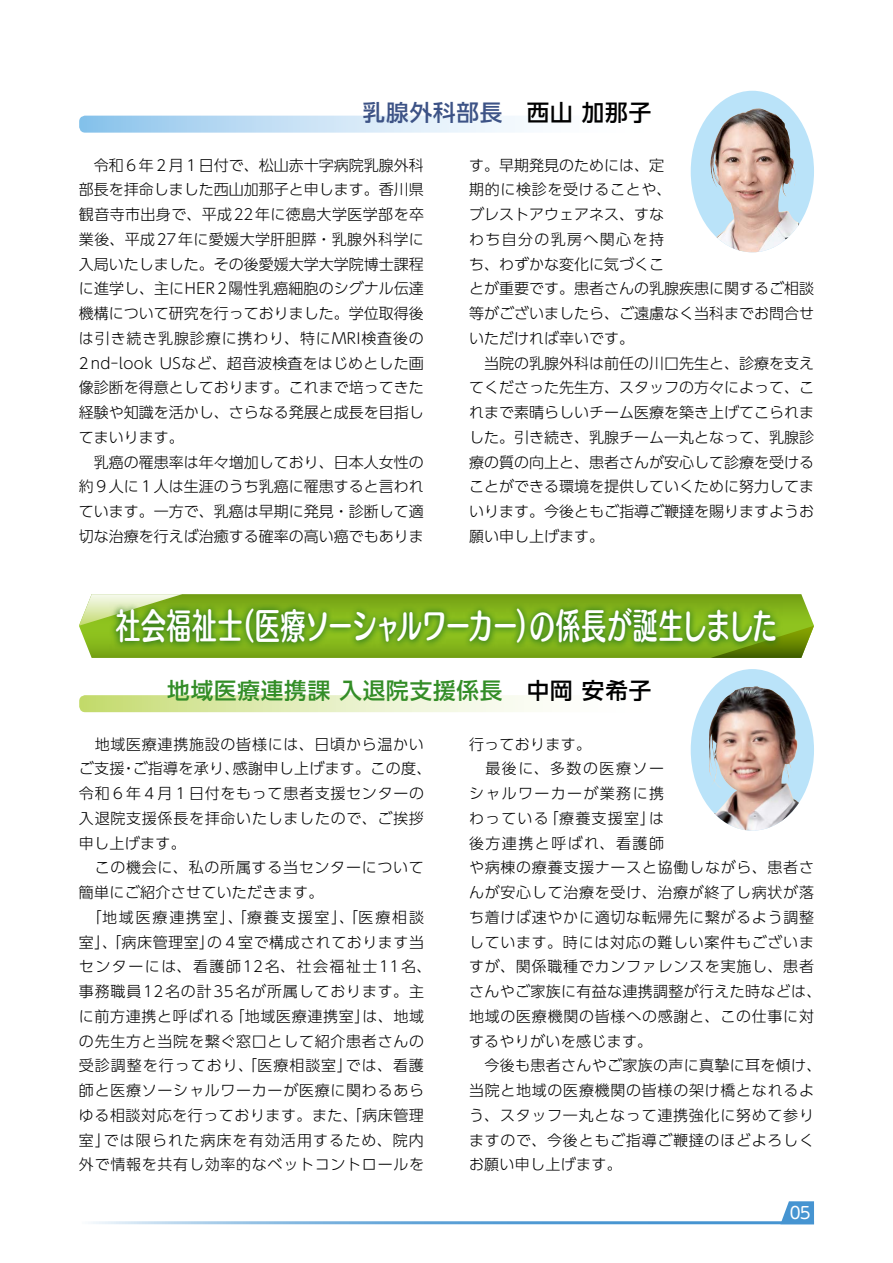
<style>
.page{position:relative;width:893px;height:1263px;background:#fff}
.page>*{position:absolute;margin:0;border:0;box-sizing:border-box;transform-origin:0 0}
.t1{font:35.25px "Humming Pro B";letter-spacing:-.01em;color:#fff;scale:.7 1}
.t2{font:500 22.5px "UD Shin Go Pro";letter-spacing:.04em;color:#338d27}
.t3{font:500 22.5px "UD Shin Go Pro";letter-spacing:.04em;color:#3d5386}
.t4{font:16.5px "UD Shin M Go Pro";color:#fff}
.t5{font:300 15px/24.8px "UD Shin Go Pro";letter-spacing:.05em;color:#000}
.t6{font:300 15px/24.8px "UD Shin Go Pro";color:#000}
.s1{color:#000}
</style>
<div class="page">
<div style="left:691px;top:91px;width:123px;height:161px;background:#bae3f9;border-radius:50%"></div>
<img style="left:710px;top:108px;width:89px;height:144px">
<svg style="left:79px;top:116px;width:448px;height:17px;background:#c6e1f5"></svg>
<div style="left:691px;top:669px;width:123px;height:162px;background:#bae3f9;border-radius:50%"></div>
<img style="left:709px;top:686px;width:90px;height:145px">
<svg style="left:79px;top:594px;width:735px;height:64px;background:#7eaa20"></svg>
<svg style="left:79px;top:594px;width:103px;height:32px;background:#d9e8b1"></svg>
<svg style="left:711px;top:626px;width:103px;height:32px;background:#759324"></svg>
<svg style="left:109px;top:602px;width:674px;height:48px;background:#68a21c"></svg>
<svg style="left:79px;top:695px;width:464px;height:17px;background:#e2edbb"></svg>
<svg style="left:781px;top:1201px;width:33px;height:20px"></svg>
<hr style="left:81px;top:1221px;width:733px;height:3px;background:#4694d1">
<h2 class="t3" style="left:363px;top:94px;width:290px">乳腺外科部長 <span class="s1">西山 加那子</span></h2>
<p class="t6" style="left:79px;top:152px;width:347px">　令和６年２月１日付で、松山赤十字病院乳腺外科部長を拝命しました西山加那子と申します。香川県観音寺市出身で、平成22年に徳島大学医学部を卒業後、平成27年に愛媛大学肝胆膵・乳腺外科学に入局いたしました。その後愛媛大学大学院博士課程に進学し、主にHER2陽性乳癌細胞のシグナル伝達機構について研究を行っておりました。学位取得後は引き続き乳腺診療に携わり、特にMRI検査後の<br>2nd-look USなど、超音波検査をはじめとした画像診断を得意としております。これまで培ってきた経験や知識を活かし、さらなる発展と成長を目指してまいります。<br>　乳癌の罹患率は年々増加しており、日本人女性の約９人に１人は生涯のうち乳癌に罹患すると言われています。一方で、乳癌は早期に発見・診断して適切な治療を行えば治癒する確率の高い癌でもありま</p>
<p class="t6" style="left:469px;top:152px;width:347px">す。早期発見のためには、定<br>期的に検診を受けることや、<br>ブレストアウェアネス、すな<br>わち自分の乳房へ関心を持<br>ち、わずかな変化に気づくこ<br>とが重要です。患者さんの乳腺疾患に関するご相談等がございましたら、ご遠慮なく当科までお問合せいただければ幸いです。<br>　当院の乳腺外科は前任の川口先生と、診療を支えてくださった先生方、スタッフの方々によって、これまで素晴らしいチーム医療を築き上げてこられました。引き続き、乳腺チーム一丸となって、乳腺診療の質の向上と、患者さんが安心して診療を受けることができる環境を提供していくために努力してまいります。今後ともご指導ご鞭撻を賜りますようお願い申し上げます。</p>
<h1 class="t1" style="left:116px;top:597px;width:947px">社会福祉士（医療ソーシャルワーカー）の係長が誕生しました</h1>
<h2 class="t2" style="left:167px;top:673px;width:485px">地域医療連携課 入退院支援係長 <span class="s1">中岡 安希子</span></h2>
<p class="t5" style="left:79px;top:731px;width:354px">　地域医療連携施設の皆様には、日頃から温かいご支援・ご指導を承り、感謝申し上げます。この度、令和６年４月１日付をもって患者支援センターの入退院支援係長を拝命いたしましたので、ご挨拶申し上げます。<br>　この機会に、私の所属する当センターについて簡単にご紹介させていただきます。<br>　「地域医療連携室」、「療養支援室」、「医療相談室」、「病床管理室」の４室で構成されております当センターには、看護師12名、社会福祉士11名、事務職員12名の計35名が所属しております。主に前方連携と呼ばれる「地域医療連携室」は、地域の先生方と当院を繋ぐ窓口として紹介患者さんの受診調整を行っており、「医療相談室」では、看護師と医療ソーシャルワーカーが医療に関わるあらゆる相談対応を行っております。また、「病床管理室」では限られた病床を有効活用するため、院内外で情報を共有し効率的なベットコントロールを</p>
<p class="t5" style="left:469px;top:731px;width:354px">行っております。<br>　最後に、多数の医療ソー<br>シャルワーカーが業務に携<br>わっている「療養支援室」は<br>後方連携と呼ばれ、看護師<br>や病棟の療養支援ナースと協働しながら、患者さんが安心して治療を受け、治療が終了し病状が落ち着けば速やかに適切な転帰先に繋がるよう調整しています。時には対応の難しい案件もございますが、関係職種でカンファレンスを実施し、患者さんやご家族に有益な連携調整が行えた時などは、地域の医療機関の皆様への感謝と、この仕事に対するやりがいを感じます。<br>　今後も患者さんやご家族の声に真摯に耳を傾け、当院と地域の医療機関の皆様の架け橋となれるよう、スタッフ一丸となって連携強化に努めて参りますので、今後ともご指導ご鞭撻のほどよろしくお願い申し上げます。</p>
<p class="t4" style="left:790px;top:1199px;width:22px">05</p>
</div>
